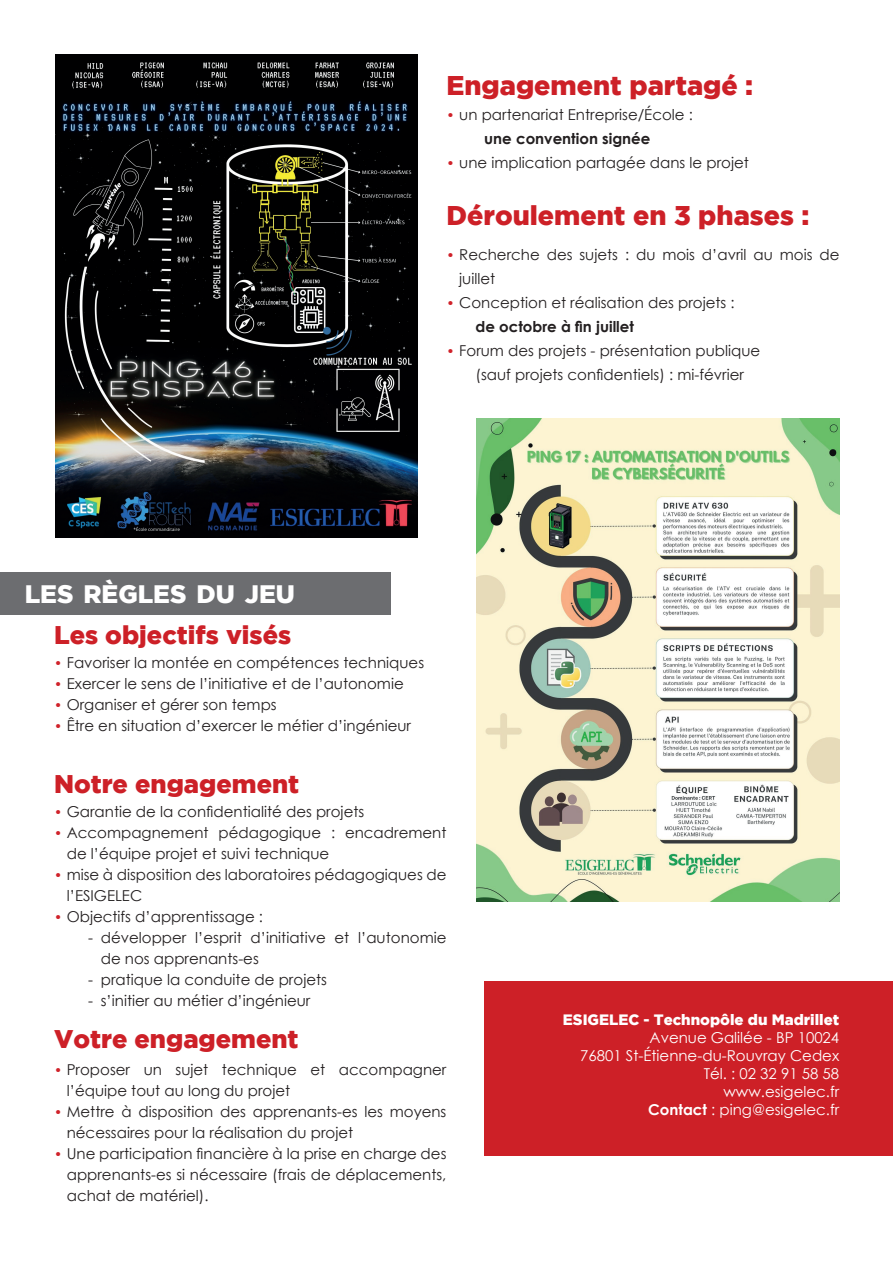
<style>
.page{position:relative;width:893px;height:1263px;background:#fff}
.page>*{position:absolute;margin:0;border:0;box-sizing:border-box;transform-origin:0 0}
.t1{font:900 27px "Gotham";color:#cd2027}
.t2{font:900 25.5px "Gotham";color:#cd2027}
.t3{font:900 25.2px "Gotham";color:#fff}
.t4{font:15px/21px "Century Gothic";color:#231f20}
.t5{font:15px/18px "Century Gothic";color:#fff;text-align:right}
.t6{font:900 15px "Gotham";color:#fff}
.s1{font-size:13.5px;color:#d0222a}
.s2{font-weight:700}
</style>
<div class="page">
<div style="left:484px;top:981px;width:409px;height:175px;background:#cd2027"></div>
<img style="left:55px;top:54px;width:363px;height:484px">
<div style="left:1px;top:573px;width:390px;height:42px;background:#6c6d70"></div>
<img style="left:477px;top:418px;width:362px;height:484px">
<h1 class="t1" style="left:446px;top:70px;width:308px">Engagement partagé :</h1>
<p class="t4" style="left:446px;top:102px;width:248px;line-height:24px;text-align:center"><span class="s1">•</span> un partenariat Entreprise/École : <span class="s2">une convention signée</span></p>
<p class="t4" style="left:446px;top:152px;width:304px"><span class="s1">•</span> une implication partagée dans le projet</p>
<h1 class="t1" style="left:446px;top:200px;width:364px">Déroulement en 3 phases :</h1>
<p class="t4" style="left:459px;top:242px;width:382px;line-height:24px;text-indent:-13px"><span class="s1">•</span> Recherche des sujets : du mois d’avril au mois de juillet</p>
<p class="t4" style="left:476px;top:290px;width:261px;line-height:24px;text-indent:-29px"><span class="s1">•</span> Conception et réalisation des projets : <span class="s2">de octobre à fin juillet</span></p>
<p class="t4" style="left:476px;top:338px;width:286px;line-height:24px;text-indent:-29px"><span class="s1">•</span> Forum des projets - présentation publique (sauf projets confidentiels) : mi-février</p>
<h3 class="t3" style="left:25px;top:580px;width:272px">LES RÈGLES DU JEU</h3>
<h2 class="t2" style="left:54px;top:620px;width:239px">Les objectifs visés</h2>
<p class="t4" style="left:54px;top:652px;width:372px"><span class="s1">•</span> Favoriser la montée en compétences techniques</p>
<p class="t4" style="left:54px;top:673px;width:351px"><span class="s1">•</span> Exercer le sens de l’initiative et de l’autonomie</p>
<p class="t4" style="left:54px;top:694px;width:224px"><span class="s1">•</span> Organiser et gérer son temps</p>
<p class="t4" style="left:54px;top:715px;width:359px"><span class="s1">•</span> Être en situation d’exercer le métier d’ingénieur</p>
<h2 class="t2" style="left:54px;top:769px;width:247px">Notre engagement</h2>
<p class="t4" style="left:54px;top:801px;width:312px"><span class="s1">•</span> Garantie de la confidentialité des projets</p>
<p class="t4" style="left:67px;top:822px;width:381px;text-indent:-13px"><span class="s1">•</span> Accompagnement pédagogique : encadrement de l’équipe projet et suivi technique</p>
<p class="t4" style="left:67px;top:864px;width:381px;text-indent:-13px"><span class="s1">•</span> mise à disposition des laboratoires pédagogiques de l’ESIGELEC</p>
<p class="t4" style="left:54px;top:906px;width:211px"><span class="s1">•</span> Objectifs d’apprentissage :</p>
<p class="t4" style="left:101px;top:927px;width:347px;text-indent:-13px">- développer l’esprit d’initiative et l’autonomie de nos apprenants-es</p>
<p class="t4" style="left:88px;top:969px;width:240px">- pratique la conduite de projets</p>
<p class="t4" style="left:88px;top:990px;width:224px">- s’initier au métier d’ingénieur</p>
<h2 class="t2" style="left:54px;top:1024px;width:246px">Votre engagement</h2>
<p class="t4" style="left:67px;top:1059px;width:381px;text-indent:-13px"><span class="s1">•</span> Proposer un sujet technique et accompagner l’équipe tout au long du projet</p>
<p class="t4" style="left:67px;top:1101px;width:381px;text-indent:-13px"><span class="s1">•</span> Mettre à disposition des apprenants-es les moyens nécessaires pour la réalisation du projet</p>
<p class="t4" style="left:67px;top:1143px;width:381px;text-align:justify;text-indent:-13px"><span class="s1">•</span> Une participation financière à la prise en charge des apprenants-es si nécessaire (frais de déplacements, achat de matériel).</p>
<p class="t6" style="left:563px;top:1011px;width:278px">ESIGELEC - Technopôle du Madrillet</p>
<p class="t5" style="left:580px;top:1028px;width:261px">Avenue Galilée - BP 10024<br>76801 St-Étienne-du-Rouvray Cedex<br>Tél. : 02 32 91 58 58<br>www.esigelec.fr<br><span class="s2">Contact</span> : ping@esigelec.fr</p>
</div>
